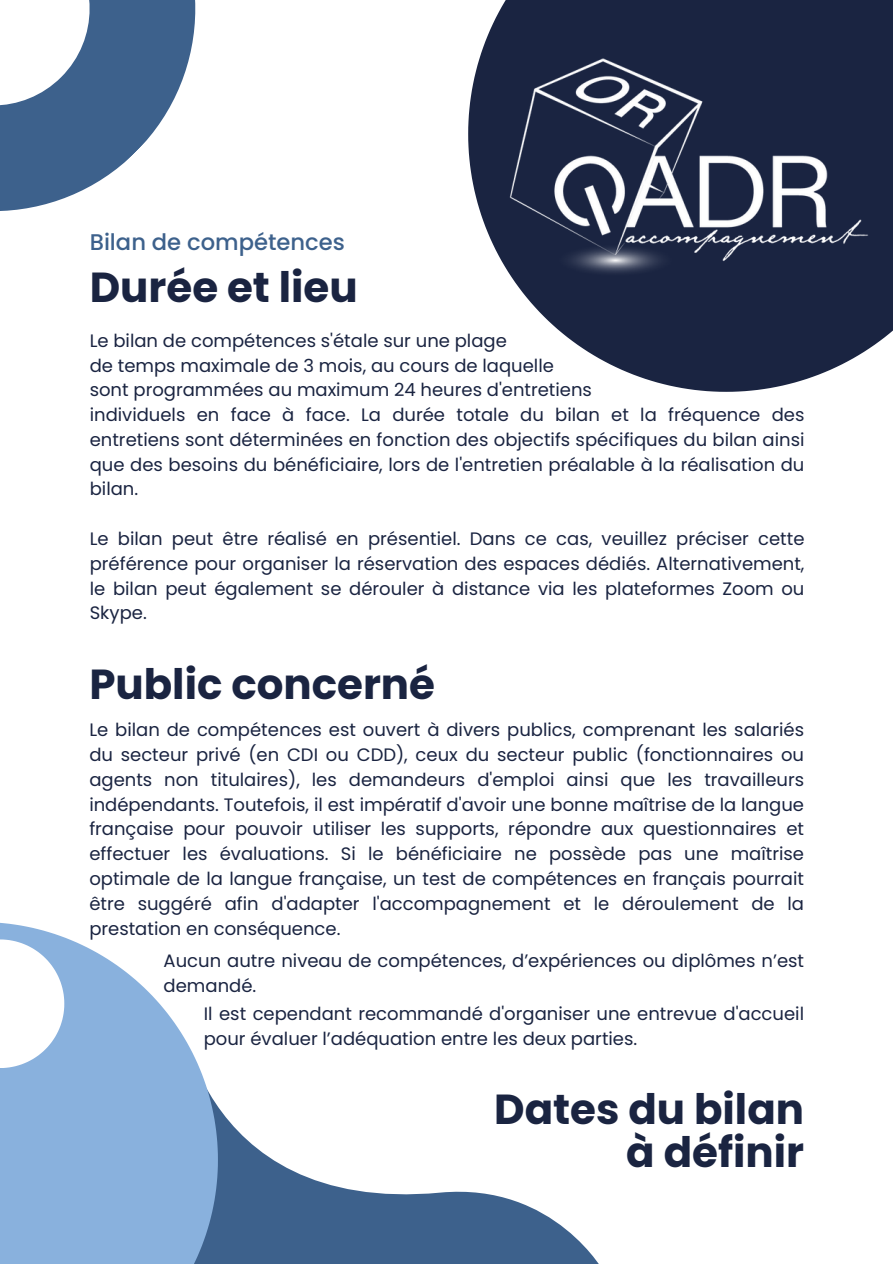
<style>
.page{position:relative;width:893px;height:1264px;background:#fff}
.page>*{position:absolute;margin:0;border:0;box-sizing:border-box;transform-origin:0 0}
.t1{font:700 42px/42.8px "Poppins";color:#1a2441;text-align:right}
.t2{font:500 22.65px "Poppins";color:#3d618c}
.t3{font:18px/24.8px "Poppins";color:#1a2441;text-align:justify}
</style>
<div class="page">
<svg style="left:218px;top:1107px;width:380px;height:156px"></svg>
<svg style="left:0;top:922px;width:218px;height:341px;fill:#89b1dd"></svg>
<svg style="left:0;top:939px;width:64px;height:128px"></svg>
<svg style="left:468px;top:0;width:424px;height:391px;fill:#1a2441"></svg>
<svg style="left:0;top:0;width:196px;height:211px;fill:#3d618c"></svg>
<img style="left:483px;top:43px;width:409px;height:253px">
<p class="t2" style="left:90px;top:226px;width:256px">Bilan de compétences</p>
<p class="t1" style="left:90px;top:266px;width:269px">Durée et lieu</p>
<p class="t3" style="left:90px;top:328px;width:418px">Le bilan de compétences s'étale sur une plage</p>
<p class="t3" style="left:90px;top:353px;width:465px">de temps maximale de 3 mois, au cours de laquelle</p>
<p class="t3" style="left:90px;top:378px;width:503px">sont programmées au maximum 24 heures d'entretiens</p>
<p class="t3" style="left:90px;top:402px;width:716px">individuels en face à face. La durée totale du bilan et la fréquence des entretiens sont déterminées en fonction des objectifs spécifiques du bilan ainsi que des besoins du bénéficiaire, lors de l'entretien préalable à la réalisation du bilan.</p>
<p class="t3" style="left:90px;top:526px;width:716px">Le bilan peut être réalisé en présentiel. Dans ce cas, veuillez préciser cette préférence pour organiser la réservation des espaces dédiés. Alternativement, le bilan peut également se dérouler à distance via les plateformes Zoom ou Skype.</p>
<p class="t1" style="left:89px;top:662px;width:347px">Public concerné</p>
<p class="t3" style="left:89px;top:717px;width:716px">Le bilan de compétences est ouvert à divers publics, comprenant les salariés du secteur privé (en CDI ou CDD), ceux du secteur public (fonctionnaires ou agents non titulaires), les demandeurs d'emploi ainsi que les travailleurs indépendants. Toutefois, il est impératif d'avoir une bonne maîtrise de la langue française pour pouvoir utiliser les supports, répondre aux questionnaires et effectuer les évaluations. Si le bénéficiaire ne possède pas une maîtrise optimale de la langue française, un test de compétences en français pourrait être suggéré afin d'adapter l'accompagnement et le déroulement de la prestation en conséquence.</p>
<p class="t3" style="left:164px;top:948px;width:642px">Aucun autre niveau de compétences, d’expériences ou diplômes n’est demandé.</p>
<p class="t3" style="left:204px;top:1001px;width:601px">Il est cependant recommandé d'organiser une entrevue d'accueil pour évaluer l’adéquation entre les deux parties.</p>
<p class="t1" style="left:494px;top:1088px;width:311px">Dates du bilan à définir</p>
</div>
